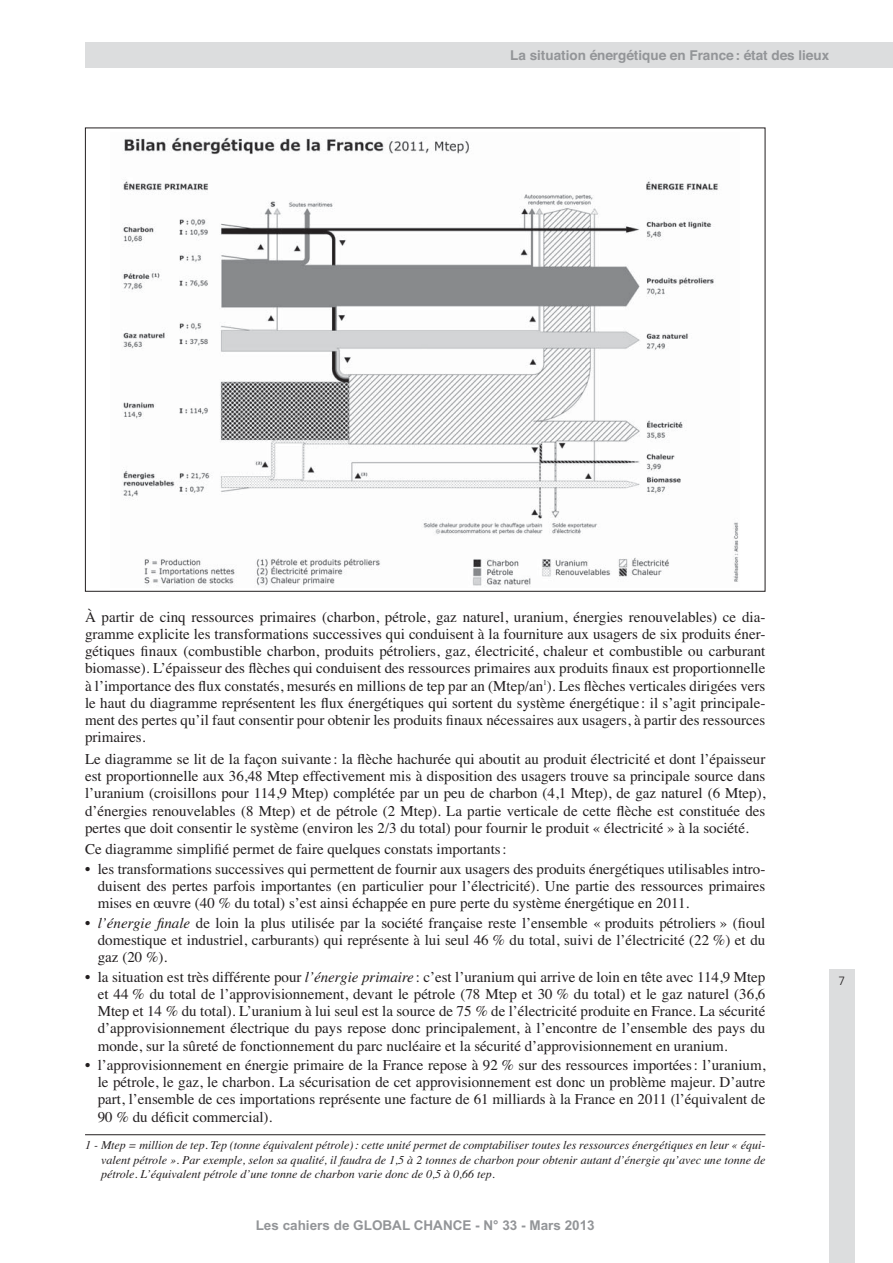
<style>
.page{position:relative;width:893px;height:1263px;background:#fff}
.page>*{position:absolute;margin:0;border:0;box-sizing:border-box;transform-origin:0 0}
.t1{font:15px/17.2px "Times";color:#231f20;text-align:justify}
.t2{font:700 13.5px "Helvetica";color:#939598}
.t3{font:700 13.5px "Arial";color:#939598}
.t4{font:italic 12px/14.4px "Times";color:#231f20;text-align:justify}
.t5{font:300 12px "Frutiger";color:#231f20}
.s1{font-style:italic}
</style>
<div class="page">
<div style="left:829px;top:969px;width:26px;height:294px;background:#dcddde"></div>
<div style="left:85px;top:43px;width:808px;height:25px;background:#dcddde"></div>
<img style="left:122px;top:137px;width:617px;height:450px">
<hr style="left:85px;top:1134px;width:680px;height:1px;background:#231f20">
<p class="t2" style="left:510px;top:51px;width:321px">La situation énergétique en France : état des lieux</p>
<p class="t1" style="left:85px;top:609px;width:682px">À partir de cinq ressources primaires (charbon, pétrole, gaz naturel, uranium, énergies renouvelables) ce dia&shy;gramme explicite les transformations successives qui conduisent à la fourniture aux usagers de six produits éner&shy;gétiques finaux (combustible charbon, produits pétroliers, gaz, électricité, chaleur et combustible ou carburant biomasse). L’épaisseur des flèches qui conduisent des ressources primaires aux produits finaux est proportionnelle à l’importance des flux constatés, mesurés en millions de tep par an (Mtep/an<sup>1</sup>). Les flèches verticales dirigées vers le haut du diagramme représentent les flux énergétiques qui sortent du système énergétique : il s’agit principale&shy;ment des pertes qu’il faut consentir pour obtenir les produits finaux nécessaires aux usagers, à partir des ressources primaires.</p>
<p class="t1" style="left:85px;top:752px;width:682px">Le diagramme se lit de la façon suivante : la flèche hachurée qui aboutit au produit électricité et dont l’épaisseur est proportionnelle aux 36,48 Mtep effectivement mis à disposition des usagers trouve sa principale source dans l’uranium (croisillons pour 114,9 Mtep) complétée par un peu de charbon (4,1 Mtep), de gaz naturel (6 Mtep), d’énergies renouvelables (8 Mtep) et de pétrole (2 Mtep). La partie verticale de cette flèche est constituée des pertes que doit consentir le système (environ les 2/3 du total) pour fournir le produit « électricité » à la société.</p>
<p class="t1" style="left:85px;top:842px;width:423px">Ce diagramme simplifié permet de faire quelques constats importants :</p>
<p class="t1" style="left:98px;top:861px;width:669px;text-indent:-13px">• les transformations successives qui permettent de fournir aux usagers des produits énergétiques utilisables intro&shy;duisent des pertes parfois importantes (en particulier pour l’électricité). Une partie des ressources primaires mises en œuvre (40 % du total) s’est ainsi échappée en pure perte du système énergétique en 2011.</p>
<p class="t1" style="left:98px;top:915px;width:669px;text-indent:-13px">• <span class="s1">l’énergie finale</span> de loin la plus utilisée par la société française reste l’ensemble « produits pétroliers » (fioul domestique et industriel, carburants) qui représente à lui seul 46 % du total, suivi de l’électricité (22 %) et du gaz (20 %).</p>
<p class="t1" style="left:98px;top:969px;width:669px;text-indent:-13px">• la situation est très différente pour <span class="s1">l’énergie primaire</span> : c’est l’uranium qui arrive de loin en tête avec 114,9 Mtep et 44 % du total de l’approvisionnement, devant le pétrole (78 Mtep et 30 % du total) et le gaz naturel (36,6<br>Mtep et 14 % du total). L’uranium à lui seul est la source de 75 % de l’électricité produite en France. La sécurité d’approvisionnement électrique du pays repose donc principalement, à l’encontre de l’ensemble des pays du monde, sur la sûreté de fonctionnement du parc nucléaire et la sécurité d’approvisionnement en uranium.</p>
<p class="t1" style="left:98px;top:1058px;width:669px;text-indent:-13px">• l’approvisionnement en énergie primaire de la France repose à 92 % sur des ressources importées : l’uranium, le pétrole, le gaz, le charbon. La sécurisation de cet approvisionnement est donc un problème majeur. D’autre part, l’ensemble de ces importations représente une facture de 61 milliards à la France en 2011 (l’équivalent de 90 % du déficit commercial).</p>
<p class="t4" style="left:101px;top:1139px;width:666px;text-indent:-16px">1 - Mtep = million de tep. Tep (tonne équivalent pétrole) : cette unité permet de comptabiliser toutes les ressources énergétiques en leur « équi&shy;valent pétrole ». Par exemple, selon sa qualité, il faudra de 1,5 à 2 tonnes de charbon pour obtenir autant d’énergie qu’avec une tonne de pétrole. L’équivalent pétrole d’une tonne de charbon varie donc de 0,5 à 0,66 tep.</p>
<p class="t3" style="left:256px;top:1218px;width:341px">Les cahiers de GLOBAL CHANCE - N° 33 - Mars 2013</p>
<p class="t5" style="left:839px;top:976px;width:8px">7</p>
</div>
